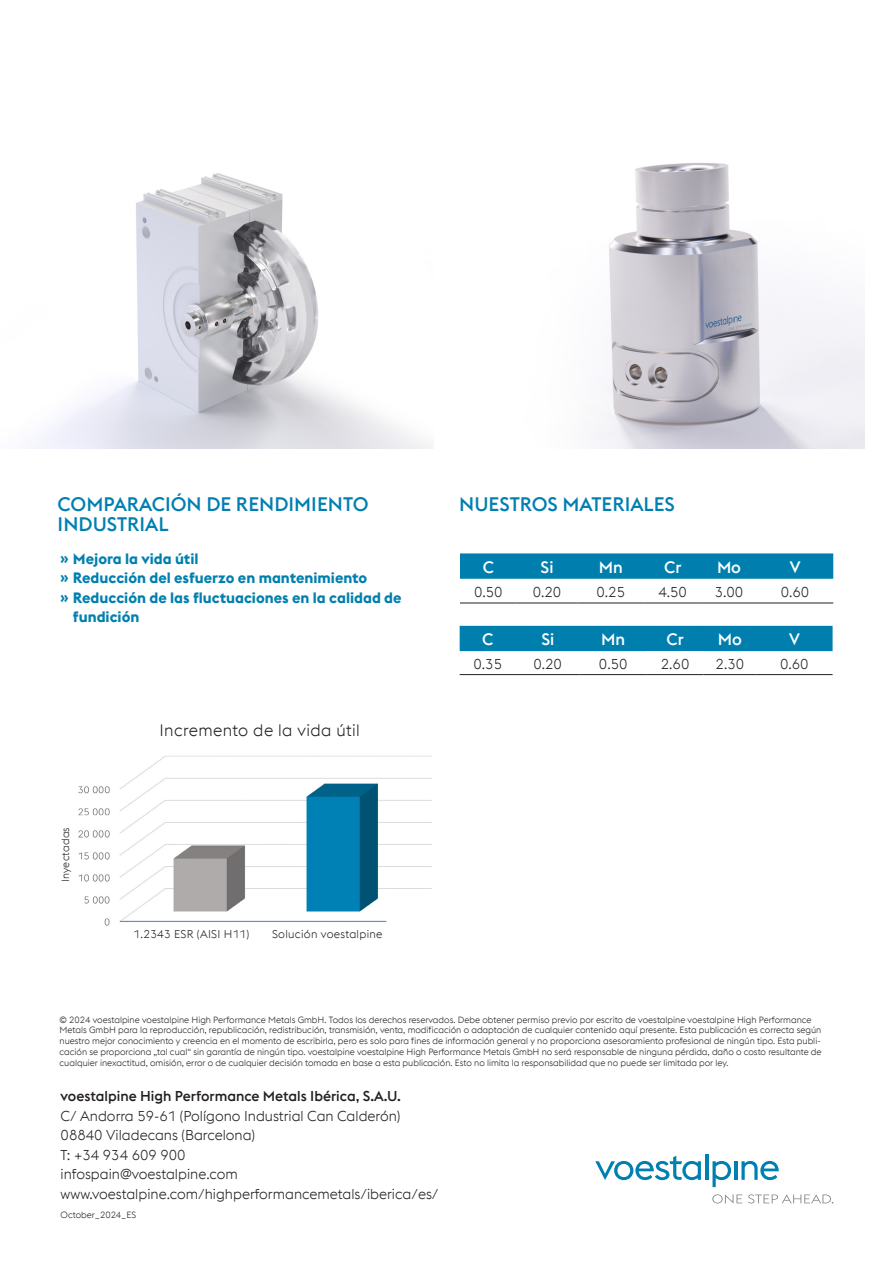
<style>
.page{position:relative;width:893px;height:1263px;background:#fff}
.page>*{position:absolute;margin:0;border:0;box-sizing:border-box;transform-origin:0 0}
.Fließtext_Blocksatz{font:500 19.5px "voestalpine";color:#007fb1}
.Headline{font:300 16.5px "voestalpine";letter-spacing:.025em;color:#231f20}
.t1{font:500 16.5px "voestalpine";letter-spacing:-.005em;color:#fff}
.t2{font:700 15px/19.5px "voestalpine";color:#007fae}
.t3{font:300 14.25px/19.5px "voestalpine";color:#231f20}
.Headline-2{font:300 11.25px "voestalpine";letter-spacing:.025em;color:#231f20}
.Headline-3{font:300 10.5px "voestalpine";letter-spacing:.025em;color:#231f20}
.Aufzählung{font:300 9px/10.8px "voestalpine";color:#231f20}
.s1{font-weight:500}
</style>
<div class="page">
<svg style="left:595px;top:1156px;width:106px;height:24px"></svg>
<hr style="left:705px;top:1154px;width:3px;height:26px;background:#007fb1">
<svg style="left:712px;top:1161px;width:19px;height:26px"></svg>
<hr style="left:734px;top:1161px;width:3px;height:19px;background:#007fb1">
<svg style="left:741px;top:1161px;width:38px;height:19px"></svg>
<svg style="left:712px;top:1194px;width:30px;height:9px"></svg>
<svg style="left:748px;top:1194px;width:85px;height:9px"></svg>
<svg style="left:460px;top:553px;width:373px;height:26px;background:#0682b0"></svg>
<hr style="left:460px;top:603px;width:57px;height:1px;background:#231f20">
<hr style="left:517px;top:603px;width:60px;height:1px;background:#231f20">
<hr style="left:577px;top:603px;width:67px;height:1px;background:#231f20">
<hr style="left:644px;top:603px;width:57px;height:1px;background:#231f20">
<hr style="left:701px;top:603px;width:56px;height:1px;background:#231f20">
<hr style="left:757px;top:603px;width:76px;height:1px;background:#231f20">
<div style="left:460px;top:626px;width:373px;height:25px;background:#007fae"></div>
<hr style="left:460px;top:674px;width:56px;height:1px;background:#231f20">
<hr style="left:516px;top:674px;width:64px;height:1px;background:#231f20">
<hr style="left:580px;top:674px;width:67px;height:1px;background:#231f20">
<hr style="left:647px;top:674px;width:57px;height:1px;background:#231f20">
<hr style="left:704px;top:674px;width:52px;height:1px;background:#231f20">
<hr style="left:756px;top:674px;width:77px;height:1px;background:#231f20">
<img style="left:41px;top:173px;width:392px;height:276px">
<img style="left:595px;top:163px;width:269px;height:286px">
<img style="left:78px;top:756px;width:354px;height:170px">
<p class="Fließtext_Blocksatz" style="left:58px;top:492px;width:312px">COMPARACIÓN DE RENDIMIENTO</p>
<p class="Fließtext_Blocksatz" style="left:459px;top:492px;width:217px">NUESTROS MATERIALES</p>
<p class="Fließtext_Blocksatz" style="left:58px;top:512px;width:112px">INDUSTRIAL</p>
<p class="t1" style="left:483px;top:557px;width:13px">C</p>
<p class="t1" style="left:541px;top:557px;width:14px">Si</p>
<p class="t1" style="left:599px;top:557px;width:26px">Mn</p>
<p class="t1" style="left:664px;top:557px;width:19px">Cr</p>
<p class="t1" style="left:717px;top:557px;width:26px">Mo</p>
<p class="t1" style="left:790px;top:557px;width:12px">V</p>
<p class="t3" style="left:474px;top:582px;width:30px">0.50</p>
<p class="t3" style="left:533px;top:582px;width:30px">0.20</p>
<p class="t3" style="left:597px;top:582px;width:30px">0.25</p>
<p class="t3" style="left:658px;top:582px;width:30px">4.50</p>
<p class="t3" style="left:715px;top:582px;width:30px">3.00</p>
<p class="t3" style="left:781px;top:582px;width:30px">0.60</p>
<p class="t1" style="left:482px;top:629px;width:13px">C</p>
<p class="t1" style="left:541px;top:629px;width:14px">Si</p>
<p class="t1" style="left:601px;top:629px;width:26px">Mn</p>
<p class="t1" style="left:667px;top:629px;width:19px">Cr</p>
<p class="t1" style="left:718px;top:629px;width:26px">Mo</p>
<p class="t1" style="left:789px;top:629px;width:12px">V</p>
<p class="t3" style="left:473px;top:654px;width:30px">0.35</p>
<p class="t3" style="left:533px;top:654px;width:30px">0.20</p>
<p class="t3" style="left:599px;top:654px;width:30px">0.50</p>
<p class="t3" style="left:661px;top:654px;width:30px">2.60</p>
<p class="t3" style="left:716px;top:654px;width:30px">2.30</p>
<p class="t3" style="left:780px;top:654px;width:30px">0.60</p>
<p class="t2" style="left:60px;top:548px;width:140px">ʺ Mejora la vida útil</p>
<p class="t2" style="left:60px;top:568px;width:309px">ʺ Reducción del esfuerzo en mantenimiento</p>
<p class="t2" style="left:73px;top:587px;width:330px;text-indent:-13px">ʺ Reducción de las fluctuaciones en la calidad de fundición</p>
<p class="Headline-3" style="left:59px;top:882px;width:57px;rotate:-90deg">Inyectadas</p>
<p class="Headline" style="left:159px;top:721px;width:202px">Incremento de la vida útil</p>
<p class="Headline-2" style="left:134px;top:927px;width:117px">1.2343 ESR (AISI H11)</p>
<p class="Headline-2" style="left:272px;top:927px;width:112px">Solución voestalpine</p>
<p class="Aufzählung" style="left:60px;top:1014px;width:764px">© 2024 voestalpine voestalpine High Performance Metals GmbH. Todos los derechos reservados. Debe obtener permiso previo por escrito de voestalpine voestalpine High Performance Metals GmbH para la reproducción, republicación, redistribución, transmisión, venta, modificación o adaptación de cualquier contenido aquí presente. Esta publicación es correcta según nuestro mejor conocimiento y creencia en el momento de escribirla, pero es solo para fines de información general y no proporciona asesoramiento profesional de ningún tipo. Esta publi&shy;cación se proporciona „tal cual“ sin garantía de ningún tipo. voestalpine voestalpine High Performance Metals GmbH no será responsable de ninguna pérdida, daño o costo resultante de cualquier inexactitud, omisión, error o de cualquier decisión tomada en base a esta publicación. Esto no limita la responsabilidad que no puede ser limitada por ley.</p>
<p class="t3" style="left:61px;top:1086px;width:379px"><span class="s1">voestalpine High Performance Metals Ibérica, S.A.U.<br></span>C/ Andorra 59-61 (Polígono Industrial Can Calderón)<br>08840 Viladecans (Barcelona)<br>T: +34 934 609 900<br>infospain@voestalpine.com www.voestalpine.com/highperformancemetals/iberica/es/</p>
<p class="Aufzählung" style="left:61px;top:1210px;width:77px">October_2024_ES</p>
</div>
